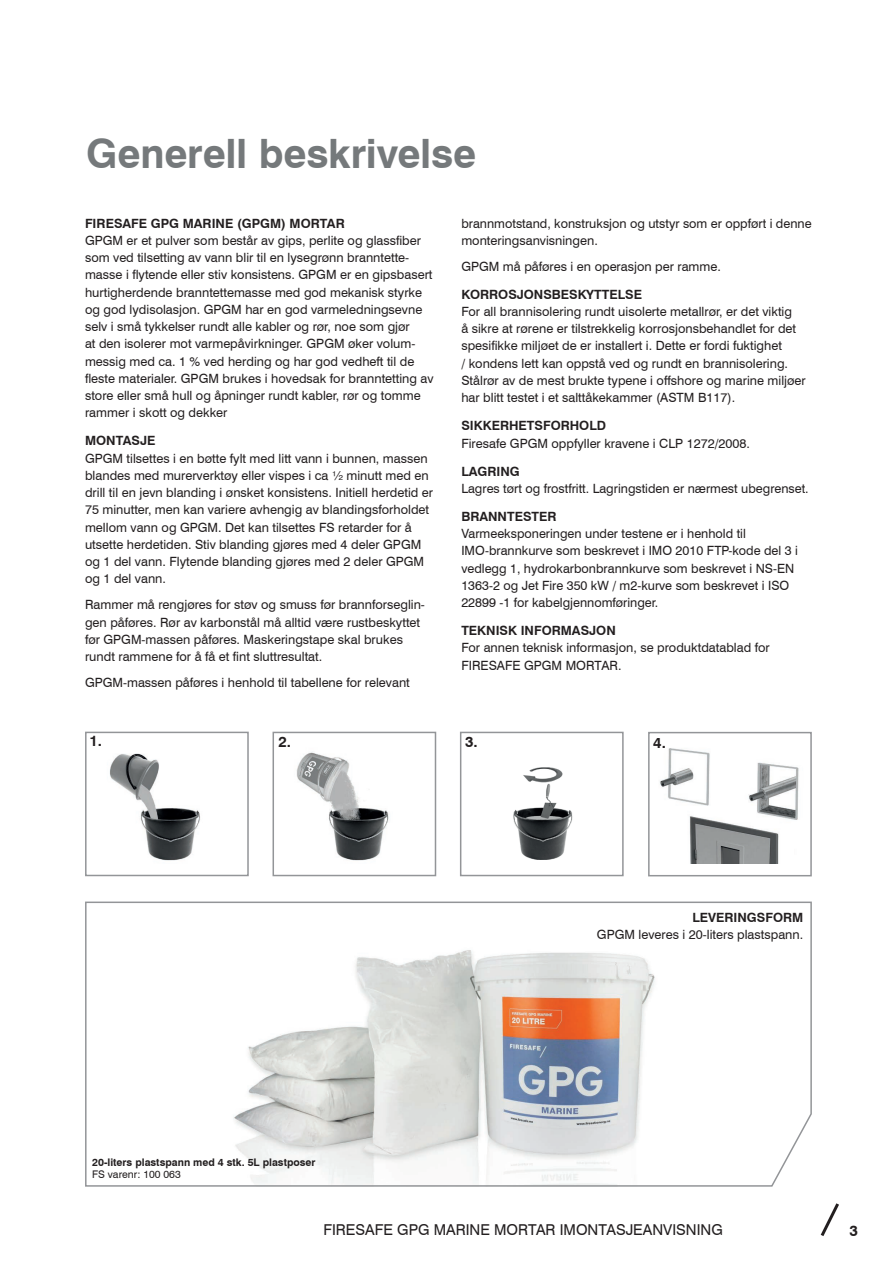
<style>
.page{position:relative;width:893px;height:1263px;background:#fff}
.page>*{position:absolute;margin:0;border:0;box-sizing:border-box;transform-origin:0 0}
.t1{font:700 40.5px "Swiss 721 BT";letter-spacing:-.005em;color:#75797b}
.t2{font:15px "Swiss 721 BT";color:#231f20}
.t3{font:700 15px "Swiss 721 BT";color:#231f20}
.t4{font:700 14.85px "Swiss 721 BT";color:#231f20}
.t5{font:12.75px/17.2px "Swiss 721 BT";color:#231f20}
.t6{font:700 12.75px "Swiss 721 BT";color:#231f20}
.t7{font:700 10.5px "Swiss 721 BT";color:#231f20}
.t8{font:10.5px "Swiss 721 BT";color:#231f20}
</style>
<div class="page">
<svg style="left:820px;top:1203px;width:19px;height:33px"></svg>
<svg style="left:85px;top:901px;width:727px;height:286px"></svg>
<img style="left:109px;top:753px;width:91px;height:108px">
<div style="left:85px;top:732px;width:164px;height:144px;border:2px solid #939598"></div>
<img style="left:513px;top:767px;width:60px;height:93px">
<div style="left:460px;top:732px;width:164px;height:144px;border:2px solid #939598"></div>
<img style="left:660px;top:748px;width:139px;height:116px">
<div style="left:648px;top:732px;width:164px;height:144px;border:2px solid #939598"></div>
<img style="left:296px;top:752px;width:93px;height:109px">
<div style="left:273px;top:732px;width:163px;height:144px;border:2px solid #939598"></div>
<h1 class="t1" style="left:86px;top:129px;width:392px">Generell beskrivelse</h1>
<p class="t6" style="left:85px;top:215px;width:261px">FIRESAFE GPG MARINE (GPGM) MORTAR</p>
<p class="t5" style="left:85px;top:232px;width:350px">GPGM er et pulver som består av gips, perlite og glassfiber som ved tilsetting av vann blir til en lysegrønn branntette&shy;masse i flytende eller stiv konsistens. GPGM er en gipsbasert hurtigherdende branntettemasse med god mekanisk styrke og god lydisolasjon. GPGM har en god varmeledningsevne selv i små tykkelser rundt alle kabler og rør, noe som gjør<br>at den isolerer mot varmepåvirkninger. GPGM øker volum&shy;messig med ca. 1 % ved herding og har god vedheft til de fleste materialer. GPGM brukes i hovedsak for branntetting av store eller små hull og åpninger rundt kabler, rør og tomme rammer i skott og dekker</p>
<p class="t6" style="left:85px;top:433px;width:72px">MONTASJE</p>
<p class="t5" style="left:85px;top:449px;width:350px">GPGM tilsettes i en bøtte fylt med litt vann i bunnen, massen blandes med murerverktøy eller vispes i ca ½ minutt med en drill til en jevn blanding i ønsket konsistens. Initiell herdetid er 75 minutter, men kan variere avhengig av blandingsforholdet mellom vann og GPGM. Det kan tilsettes FS retarder for å utsette herdetiden. Stiv blanding gjøres med 4 deler GPGM og 1 del vann. Flytende blanding gjøres med 2 deler GPGM og 1 del vann.</p>
<p class="t5" style="left:85px;top:596px;width:341px">Rammer må rengjøres for støv og smuss før brannforseglin&shy;gen påføres. Rør av karbonstål må alltid være rustbeskyttet før GPGM-massen påføres. Maskeringstape skal brukes rundt rammene for å få et fint sluttresultat.</p>
<p class="t5" style="left:85px;top:673px;width:326px">GPGM-massen påføres i henhold til tabellene for relevant</p>
<p class="t5" style="left:461px;top:214px;width:352px">brannmotstand, konstruksjon og utstyr som er oppført i denne monteringsanvisningen.</p>
<p class="t5" style="left:461px;top:257px;width:261px">GPGM må påføres i en operasjon per ramme.</p>
<p class="t6" style="left:461px;top:286px;width:182px">KORROSJONSBESKYTTELSE</p>
<p class="t5" style="left:461px;top:303px;width:346px">For all brannisolering rundt uisolerte metallrør, er det viktig<br>å sikre at rørene er tilstrekkelig korrosjonsbehandlet for det spesifikke miljøet de er installert i. Dette er fordi fuktighet<br>/ kondens lett kan oppstå ved og rundt en brannisolering.<br>Stålrør av de mest brukte typene i offshore og marine miljøer har blitt testet i et salttåkekammer (ASTM B117).</p>
<p class="t6" style="left:461px;top:418px;width:146px">SIKKERHETSFORHOLD</p>
<p class="t5" style="left:461px;top:434px;width:290px">Firesafe GPGM oppfyller kravene i CLP 1272/2008.</p>
<p class="t6" style="left:461px;top:463px;width:60px">LAGRING</p>
<p class="t5" style="left:461px;top:480px;width:349px">Lagres tørt og frostfritt. Lagringstiden er nærmest ubegrenset.</p>
<p class="t6" style="left:461px;top:509px;width:97px">BRANNTESTER</p>
<p class="t5" style="left:461px;top:525px;width:338px">Varmeeksponeringen under testene er i henhold til IMO-brannkurve som beskrevet i IMO 2010 FTP-kode del 3 i vedlegg 1, hydrokarbonbrannkurve som beskrevet i NS-EN 1363-2 og Jet Fire 350 kW / m2-kurve som beskrevet i ISO 22899 -1 for kabelgjennomføringer.</p>
<p class="t6" style="left:461px;top:623px;width:156px">TEKNISK INFORMASJON</p>
<p class="t5" style="left:461px;top:639px;width:310px">For annen teknisk informasjon, se produktdatablad for<br>FIRESAFE GPGM MORTAR.</p>
<p class="t4" style="left:89px;top:732px;width:14px">1.</p>
<p class="t4" style="left:279px;top:732px;width:14px">2.</p>
<p class="t4" style="left:465px;top:732px;width:14px">3.</p>
<p class="t4" style="left:653px;top:733px;width:14px">4.</p>
<p class="t6" style="left:692px;top:909px;width:112px">LEVERINGSFORM</p>
<p class="t5" style="left:597px;top:926px;width:208px">GPGM leveres i 20-liters plastspann.</p>
<p class="t7" style="left:92px;top:1156px;width:225px">20-liters plastspann med 4 stk. 5L plastposer</p>
<p class="t8" style="left:92px;top:1168px;width:90px">FS varenr: 100 063</p>
<p class="t2" style="left:323px;top:1220px;width:401px">FIRESAFE GPG MARINE MORTAR IMONTASJEANVISNING</p>
<p class="t3" style="left:849px;top:1222px;width:10px">3</p>
</div>
